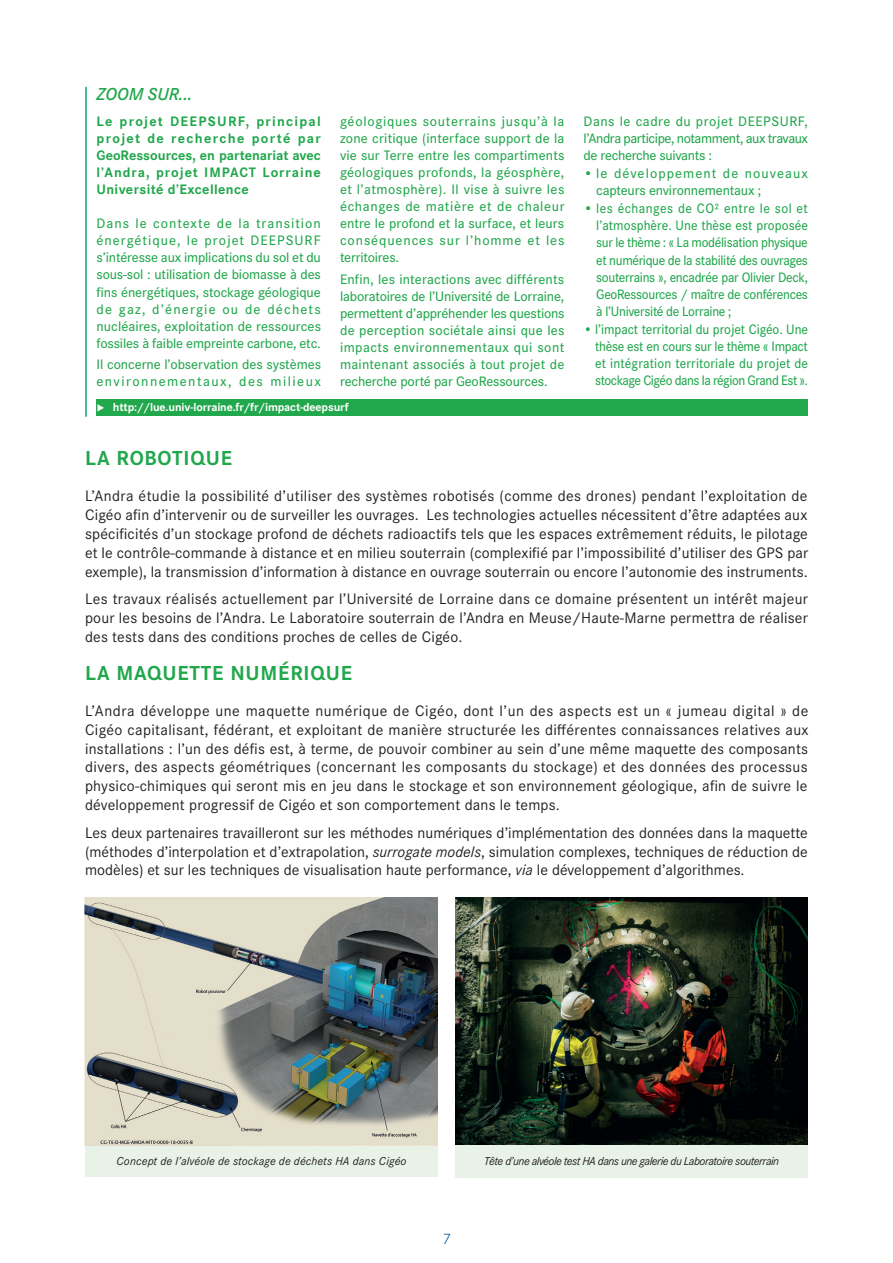
<style>
.page{position:relative;width:893px;height:1263px;background:#fff}
.page>*{position:absolute;margin:0;border:0;box-sizing:border-box;transform-origin:0 0}
.t1{font:700 21px "Corporate S";letter-spacing:.04em;color:#21a74c}
.t2{font:italic 600 18px "Corporate S";color:#21a74c}
.t3{font:15.75px/18.9px "Corporate S";letter-spacing:.01em;color:#231f20;text-align:justify}
.t4{font:300 15.75px "Corporate S";color:#07579f}
.t5{font:500 14.25px/17.1px "Corporate S";letter-spacing:-.01em;color:#21a74c;text-align:justify}
.t6{font:500 14.25px/17.1px "Corporate S";letter-spacing:-.01em;color:#21a74c;text-align:justify;scale:.94 1}
.t7{font:700 14.25px/17.1px "Corporate S";letter-spacing:.035em;color:#21a74c;text-align:justify}
.t8{font:italic 12px "Corporate S";letter-spacing:-.04em;color:#231f20}
.t9{font:italic 12px "Corporate S";letter-spacing:.01em;color:#231f20}
.t10{font:700 12px "Corporate S";letter-spacing:-.015em;color:#fff}
.s1{font-style:italic}
</style>
<div class="page">
<hr style="left:85px;top:87px;width:2px;height:330px;background:#09a67e">
<div style="left:85px;top:1145px;width:352px;height:32px;background:#e8f2e6"></div>
<div style="left:455px;top:1143px;width:353px;height:35px;background:#e8f2e6"></div>
<img style="left:456px;top:897px;width:352px;height:248px">
<img style="left:85px;top:897px;width:352px;height:248px">
<div style="left:96px;top:400px;width:712px;height:16px;background:#21a74c"></div>
<p class="t2" style="left:97px;top:84px;width:97px">ZOOM SUR...</p>
<p class="t7" style="left:97px;top:113px;width:226px">Le projet DEEPSURF, principal projet de recherche porté par GeoRessources, en partenariat avec l’Andra, projet IMPACT Lorraine Université d’Excellence</p>
<p class="t5" style="left:97px;top:215px;width:226px">Dans le contexte de la transition énergétique, le projet DEEPSURF s’intéresse aux implications du sol et du sous-sol : utilisation de biomasse à des fins énergétiques, stockage géologique de gaz, d’énergie ou de déchets nucléaires, exploitation de ressources fossiles à faible empreinte carbone, etc.</p>
<p class="t5" style="left:97px;top:356px;width:226px">Il concerne l’observation des systèmes environnementaux, des milieux</p>
<p class="t5" style="left:340px;top:112px;width:226px">géologiques souterrains jusqu’à la zone critique (interface support de la vie sur Terre entre les compartiments géologiques profonds, la géosphère, et l’atmosphère). Il vise à suivre les échanges de matière et de chaleur entre le profond et la surface, et leurs conséquences sur l’homme et les territoires.</p>
<p class="t5" style="left:340px;top:271px;width:226px">Enfin, les interactions avec différents laboratoires de l’Université de Lorraine, permettent d’appréhender les questions de perception sociétale ainsi que les impacts environnementaux qui sont maintenant associés à tout projet de recherche porté par GeoRessources.</p>
<p class="t10" style="left:97px;top:401px;width:253px">◆ http://lue.univ-lorraine.fr/fr/impact-deepsurf</p>
<p class="t5" style="left:583px;top:112px;width:226px">Dans le cadre du projet DEEPSURF, l’Andra participe, notamment, aux travaux de recherche suivants :</p>
<p class="t5" style="left:596px;top:165px;width:213px;text-indent:-13px">• le développement de nouveaux capteurs environnementaux ;</p>
<p class="t5" style="left:596px;top:200px;width:213px;text-indent:-13px">• les échanges de CO² entre le sol et l’atmosphère. Une thèse est proposée sur le thème : « La modélisation physique et numérique de la stabilité des ouvrages souterrains », encadrée par Olivier Deck, GeoRessources / maître de conférences à l’Université de Lorraine ;</p>
<p class="t6" style="left:595px;top:321px;width:228px;text-indent:-12px">• l’impact territorial du projet Cigéo. Une thèse est en cours sur le thème « Impact et intégration territoriale du projet de stockage Cigéo dans la région Grand Est ».</p>
<h1 class="t1" style="left:85px;top:446px;width:149px">LA ROBOTIQUE</h1>
<p class="t3" style="left:85px;top:486px;width:725px">L’Andra étudie la possibilité d’utiliser des systèmes robotisés (comme des drones) pendant l’exploitation de Cigéo afin d’intervenir ou de surveiller les ouvrages. Les technologies actuelles nécessitent d’être adaptées aux spécificités d’un stockage profond de déchets radioactifs tels que les espaces extrêmement réduits, le pilotage et le contrôle-commande à distance et en milieu souterrain (complexifié par l’impossibilité d’utiliser des GPS par exemple), la transmission d’information à distance en ouvrage souterrain ou encore l’autonomie des instruments.</p>
<p class="t3" style="left:85px;top:589px;width:724px">Les travaux réalisés actuellement par l’Université de Lorraine dans ce domaine présentent un intérêt majeur pour les besoins de l’Andra. Le Laboratoire souterrain de l’Andra en Meuse/Haute-Marne permettra de réaliser des tests dans des conditions proches de celles de Cigéo.</p>
<h1 class="t1" style="left:85px;top:661px;width:268px">LA MAQUETTE NUMÉRIQUE</h1>
<p class="t3" style="left:85px;top:701px;width:725px">L’Andra développe une maquette numérique de Cigéo, dont l’un des aspects est un « jumeau digital » de Cigéo capitalisant, fédérant, et exploitant de manière structurée les différentes connaissances relatives aux installations : l’un des défis est, à terme, de pouvoir combiner au sein d’une même maquette des composants divers, des aspects géométriques (concernant les composants du stockage) et des données des processus physico-chimiques qui seront mis en jeu dans le stockage et son environnement géologique, afin de suivre le développement progressif de Cigéo et son comportement dans le temps.</p>
<p class="t3" style="left:85px;top:823px;width:724px">Les deux partenaires travailleront sur les méthodes numériques d’implémentation des données dans la maquette (méthodes d’interpolation et d’extrapolation, <span class="s1">surrogate models</span>, simulation complexes, techniques de réduction de modèles) et sur les techniques de visualisation haute performance, <span class="s1">via</span> le développement d’algorithmes.</p>
<p class="t9" style="left:116px;top:1154px;width:292px">Concept de l’alvéole de stockage de déchets HA dans Cigéo</p>
<p class="t8" style="left:484px;top:1154px;width:296px">Tête d’une alvéole test HA dans une galerie du Laboratoire souterrain</p>
<p class="t4" style="left:442px;top:1230px;width:10px">7</p>
</div>
